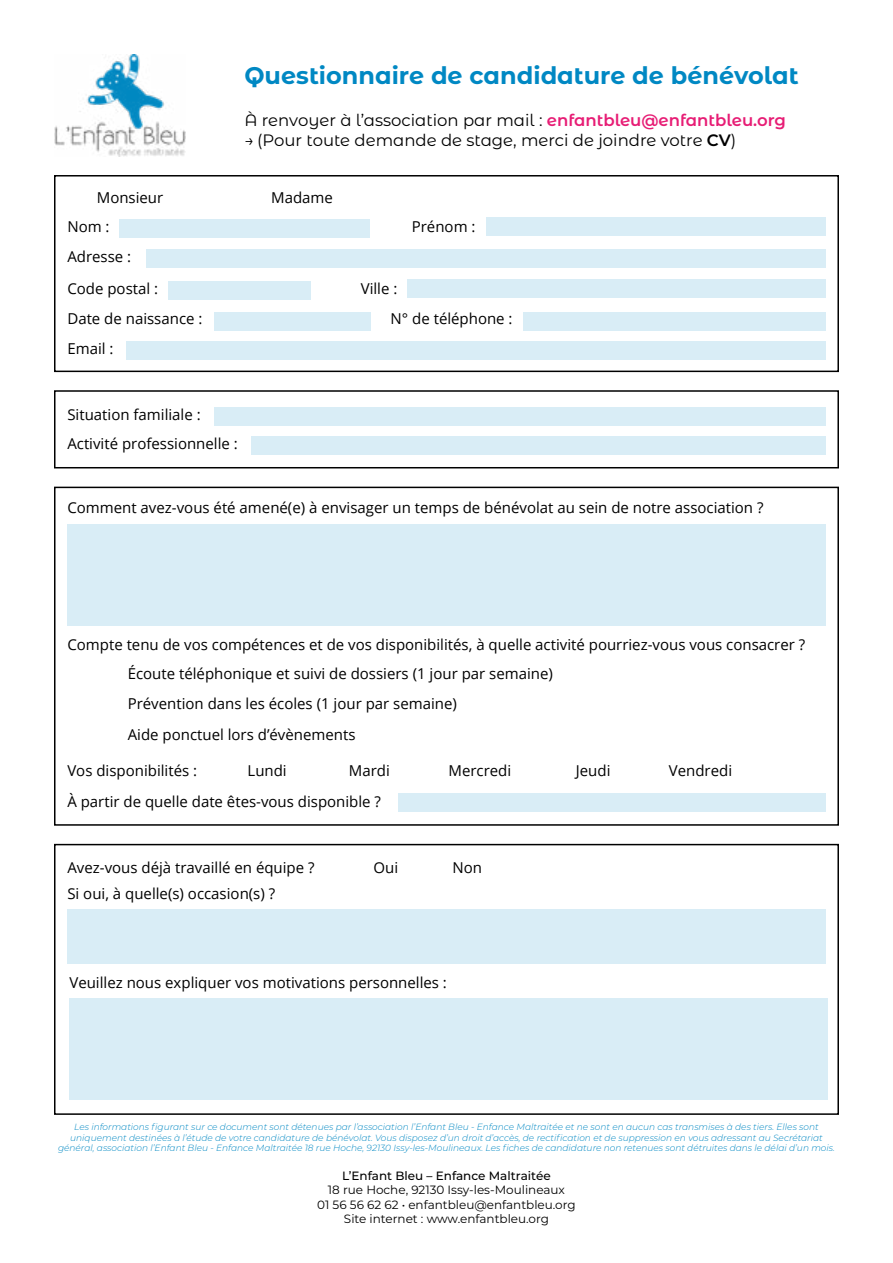
<style>
.page{position:relative;width:893px;height:1263px;background:#fff}
.page>*{position:absolute;margin:0;border:0;box-sizing:border-box;transform-origin:0 0}
.t1{font:700 24px "Montserrat Alternates";color:#0088c3}
.t2{font:16.5px "Montserrat Alternates";color:#000}
.t3{font:15px/32.5px "Open Sans";color:#000}
.t4{font:12px/14.4px "Montserrat";color:#000;text-align:center}
.t5{font:500 12px "Montserrat";color:#000}
.t6{font:italic 300 9px/10.8px "Montserrat";color:#0088c3;text-align:center}
.s1{font-weight:600;color:#e71d75}
.s2{font-weight:600}
</style>
<div class="page">
<div style="left:120px;top:220px;width:250px;height:18px;background:#d9edf6"></div>
<img style="left:54px;top:54px;width:131px;height:103px">
<div style="left:486px;top:217px;width:340px;height:19px;background:#d9edf6"></div>
<div style="left:146px;top:249px;width:680px;height:18px;background:#d9edf6"></div>
<div style="left:169px;top:281px;width:142px;height:19px;background:#d9edf6"></div>
<div style="left:407px;top:279px;width:419px;height:19px;background:#d9edf6"></div>
<div style="left:214px;top:312px;width:156px;height:18px;background:#d9edf6"></div>
<div style="left:523px;top:312px;width:303px;height:18px;background:#d9edf6"></div>
<div style="left:126px;top:341px;width:700px;height:19px;background:#d9edf6"></div>
<div style="left:54px;top:175px;width:785px;height:197px;border:2px solid #000"></div>
<div style="left:251px;top:437px;width:575px;height:18px;background:#d9edf6"></div>
<div style="left:54px;top:390px;width:785px;height:78px;border:2px solid #000"></div>
<div style="left:214px;top:407px;width:612px;height:19px;background:#d9edf6"></div>
<div style="left:54px;top:487px;width:785px;height:339px;border:2px solid #000"></div>
<div style="left:67px;top:524px;width:759px;height:102px;background:#d9edf6"></div>
<div style="left:398px;top:794px;width:428px;height:18px;background:#d9edf6"></div>
<div style="left:67px;top:909px;width:759px;height:55px;background:#d9edf6"></div>
<div style="left:69px;top:998px;width:759px;height:102px;background:#d9edf6"></div>
<div style="left:54px;top:844px;width:785px;height:271px;border:2px solid #000"></div>
<h1 class="t1" style="left:244px;top:59px;width:556px">Questionnaire de candidature de bénévolat</h1>
<p class="t2" style="left:244px;top:109px;width:543px">À renvoyer à l’association par mail : <span class="s1">enfantbleu@enfantbleu.org</span></p>
<p class="t2" style="left:244px;top:128px;width:493px">→ (Pour toute demande de stage, merci de joindre votre <span class="s2">CV</span>)</p>
<p class="t3" style="left:97px;top:181px;width:68px">Monsieur</p>
<p class="t3" style="left:271px;top:181px;width:63px">Madame</p>
<p class="t3" style="left:67px;top:210px;width:44px">Nom :</p>
<p class="t3" style="left:412px;top:210px;width:65px">Prénom :</p>
<p class="t3" style="left:67px;top:239px;width:92px">Adresse :<br>Code postal :</p>
<p class="t3" style="left:361px;top:272px;width:38px">Ville :</p>
<p class="t3" style="left:67px;top:302px;width:137px">Date de naissance :</p>
<p class="t3" style="left:391px;top:302px;width:124px">N° de téléphone :</p>
<p class="t3" style="left:67px;top:332px;width:48px">Email :</p>
<p class="t3" style="left:67px;top:398px;width:135px">Situation familiale :</p>
<p class="t3" style="left:67px;top:427px;width:172px">Activité professionnelle :</p>
<p class="t3" style="left:67px;top:491px;width:698px">Comment avez-vous été amené(e) à envisager un temps de bénévolat au sein de notre association ?</p>
<p class="t3" style="left:67px;top:628px;width:739px">Compte tenu de vos compétences et de vos disponibilités, à quelle activité pourriez-vous vous consacrer ?</p>
<p class="t3" style="left:128px;top:657px;width:427px">Écoute téléphonique et suivi de dossiers (1 jour par semaine)</p>
<p class="t3" style="left:128px;top:688px;width:331px;line-height:30.9px">Prévention dans les écoles (1 jour par semaine)<br>Aide ponctuel lors d’évènements</p>
<p class="t3" style="left:67px;top:754px;width:131px">Vos disponibilités :</p>
<p class="t3" style="left:248px;top:754px;width:41px">Lundi</p>
<p class="t3" style="left:349px;top:754px;width:42px">Mardi</p>
<p class="t3" style="left:448px;top:754px;width:64px">Mercredi</p>
<p class="t3" style="left:576px;top:754px;width:36px">Jeudi</p>
<p class="t3" style="left:669px;top:754px;width:65px">Vendredi</p>
<p class="t3" style="left:67px;top:785px;width:315px">À partir de quelle date êtes-vous disponible ?</p>
<p class="t3" style="left:67px;top:851px;width:249px">Avez-vous déjà travaillé en équipe ?</p>
<p class="t3" style="left:374px;top:851px;width:26px">Oui</p>
<p class="t3" style="left:453px;top:851px;width:31px">Non</p>
<p class="t3" style="left:67px;top:877px;width:209px">Si oui, à quelle(s) occasion(s) ?</p>
<p class="t3" style="left:69px;top:966px;width:379px">Veuillez nous expliquer vos motivations personnelles :</p>
<p class="t6" style="left:58px;top:1121px;width:778px">Les informations figurant sur ce document sont détenues par l’association l’Enfant Bleu - Enfance Maltraitée et ne sont en aucun cas transmises à des tiers. Elles sont uniquement destinées à l’étude de votre candidature de bénévolat. Vous disposez d’un droit d’accès, de rectification et de suppression en vous adressant au Secrétariat général, association l’Enfant Bleu - Enfance Maltraitée 18 rue Hoche, 92130 Issy-les-Moulineaux. Les fiches de candidature non retenues sont détruites dans le délai d’un mois.</p>
<p class="t5" style="left:342px;top:1167px;width:210px">L’Enfant Bleu – Enfance Maltraitée</p>
<p class="t4" style="left:317px;top:1182px;width:260px">18 rue Hoche, 92130 Issy-les-Moulineaux<br>01 56 56 62 62 • enfantbleu@enfantbleu.org<br>Site internet : www.enfantbleu.org</p>
</div>
